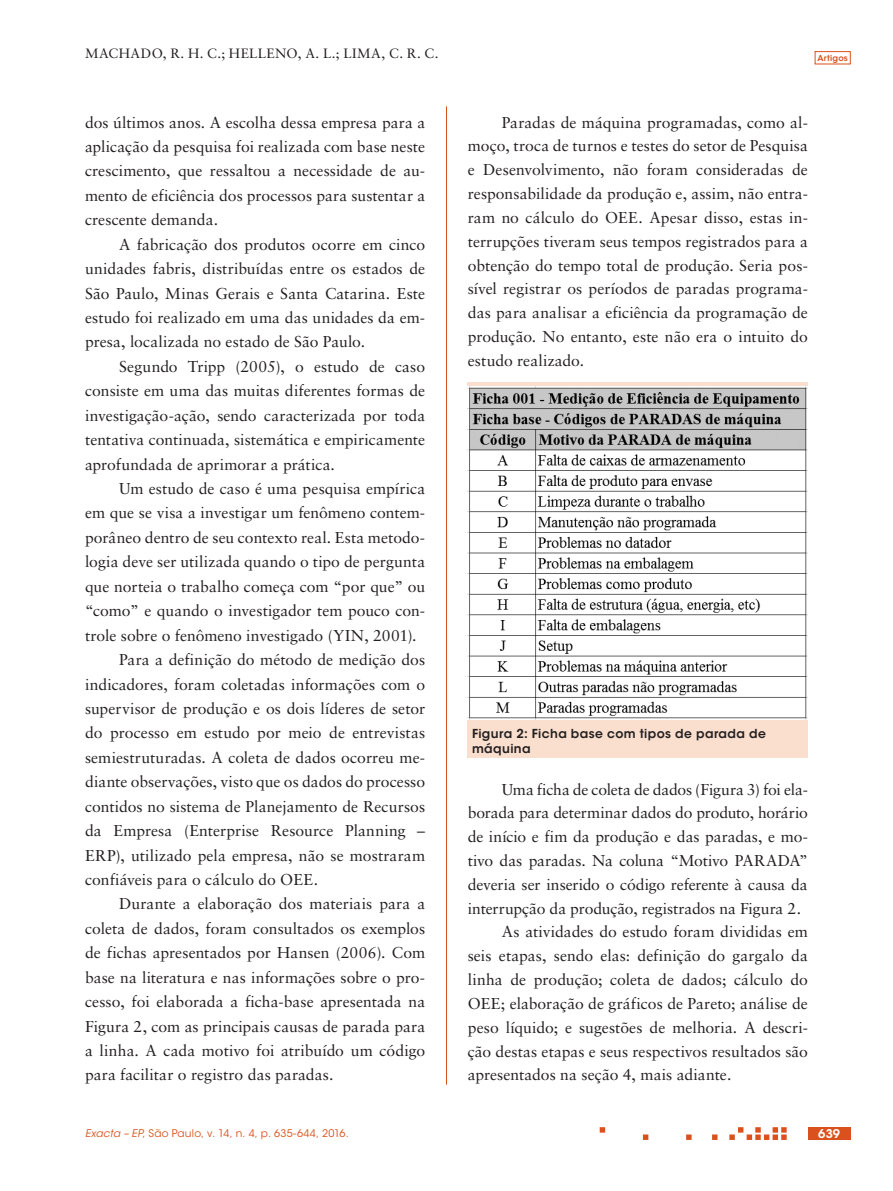
<style>
.page{position:relative;width:893px;height:1191px;background:#fff}
.page>*{position:absolute;margin:0;border:0;box-sizing:border-box;transform-origin:0 0}
.ex_Normal{font:15.75px/24.5px "Sabon LT Std";color:#231f20;text-align:justify}
.t1{font:13.5px "Sabon LT Std";letter-spacing:.035em;color:#231f20}
.ex_Tabela_-_titulo{font:600 12.3px/14.7px "ITC Avant Garde Std";letter-spacing:.03em;color:#231f20}
.t2{font:600 12px "ITC Avant Garde Std";color:#fff}
.t3{font:10.5px "ITC Avant Garde Std";letter-spacing:.02em;color:#da511d}
.t4{font:600 8.25px "ITC Avant Garde Std";letter-spacing:.025em;color:#da511d}
.s1{font-style:italic}
</style>
<div class="page">
<hr style="left:446px;top:106px;width:1px;height:978px;background:#da511d">
<svg style="left:600px;top:1127px;width:187px;height:13px"></svg>
<div style="left:815px;top:51px;width:35px;height:13px;border:1px solid #da511d"></div>
<div style="left:808px;top:1127px;width:42px;height:13px;background:#da511d"></div>
<div style="left:468px;top:382px;width:340px;height:375px;background:#fadfce"></div>
<img style="left:468px;top:386px;width:340px;height:333px">
<p class="t1" style="left:85px;top:45px;width:355px">MACHADO, R. H. C.; HELLENO, A. L.; LIMA, C. R. C.</p>
<p class="ex_Normal" style="left:85px;top:110px;width:342px">dos últimos anos. A escolha dessa empresa para a aplicação da pesquisa foi realizada com base neste crescimento, que ressaltou a necessidade de au&shy;mento de eficiência dos processos para sustentar a crescente demanda.</p>
<p class="ex_Normal" style="left:85px;top:232px;width:342px;text-indent:34px">A fabricação dos produtos ocorre em cinco unidades fabris, distribuídas entre os estados de São Paulo, Minas Gerais e Santa Catarina. Este estudo foi realizado em uma das unidades da em&shy;presa, localizada no estado de São Paulo.</p>
<p class="ex_Normal" style="left:85px;top:354px;width:342px;text-indent:34px">Segundo Tripp (2005), o estudo de caso consiste em uma das muitas diferentes formas de investigação-ação, sendo caracterizada por toda tentativa continuada, sistemática e empiricamente aprofundada de aprimorar a prática.</p>
<p class="ex_Normal" style="left:85px;top:476px;width:342px;text-indent:34px">Um estudo de caso é uma pesquisa empírica em que se visa a investigar um fenômeno contem&shy;porâneo dentro de seu contexto real. Esta metodo&shy;logia deve ser utilizada quando o tipo de pergunta que norteia o trabalho começa com “por que” ou “como” e quando o investigador tem pouco con&shy;trole sobre o fenômeno investigado (YIN, 2001).</p>
<p class="ex_Normal" style="left:85px;top:647px;width:342px;text-indent:34px">Para a definição do método de medição dos indicadores, foram coletadas informações com o supervisor de produção e os dois líderes de setor do processo em estudo por meio de entrevistas semiestruturadas. A coleta de dados ocorreu me&shy;diante observações, visto que os dados do processo contidos no sistema de Planejamento de Recursos da Empresa (Enterprise Resource Planning – ERP), utilizado pela empresa, não se mostraram confiáveis para o cálculo do OEE.</p>
<p class="ex_Normal" style="left:85px;top:891px;width:342px;text-indent:34px">Durante a elaboração dos materiais para a coleta de dados, foram consultados os exemplos de fichas apresentados por Hansen (2006). Com base na literatura e nas informações sobre o pro&shy;cesso, foi elaborada a ficha-base apresentada na Figura 2, com as principais causas de parada para a linha. A cada motivo foi atribuído um código para facilitar o registro das paradas.</p>
<p class="t4" style="left:817px;top:53px;width:32px">Artigos</p>
<p class="ex_Normal" style="left:468px;top:110px;width:342px;line-height:23.9px;text-indent:34px">Paradas de máquina programadas, como al&shy;moço, troca de turnos e testes do setor de Pesquisa e Desenvolvimento, não foram consideradas de responsabilidade da produção e, assim, não entra&shy;ram no cálculo do OEE. Apesar disso, estas in&shy;terrupções tiveram seus tempos registrados para a obtenção do tempo total de produção. Seria pos&shy;sível registrar os períodos de paradas programa&shy;das para analisar a eficiência da programação de produção. No entanto, este não era o intuito do estudo realizado.</p>
<p class="ex_Tabela_-_titulo" style="left:472px;top:726px;width:295px">Figura 2: Ficha base com tipos de parada de máquina</p>
<p class="ex_Normal" style="left:468px;top:777px;width:342px;line-height:23.9px;text-indent:34px">Uma ficha de coleta de dados (Figura 3) foi ela&shy;borada para determinar dados do produto, horário de início e fim da produção e das paradas, e mo&shy;tivo das paradas. Na coluna “Motivo PARADA” deveria ser inserido o código referente à causa da interrupção da produção, registrados na Figura 2.</p>
<p class="ex_Normal" style="left:468px;top:920px;width:342px;line-height:23.9px;text-indent:34px">As atividades do estudo foram divididas em seis etapas, sendo elas: definição do gargalo da linha de produção; coleta de dados; cálculo do OEE; elaboração de gráficos de Pareto; análise de peso líquido; e sugestões de melhoria. A descri&shy;ção destas etapas e seus respectivos resultados são apresentados na seção 4, mais adiante.</p>
<p class="t3" style="left:85px;top:1127px;width:265px"><span class="s1">Exacta – EP</span>, São Paulo, v. 14, n. 4, p. 635-644, 2016.</p>
<p class="t2" style="left:818px;top:1126px;width:23px">639</p>
</div>
